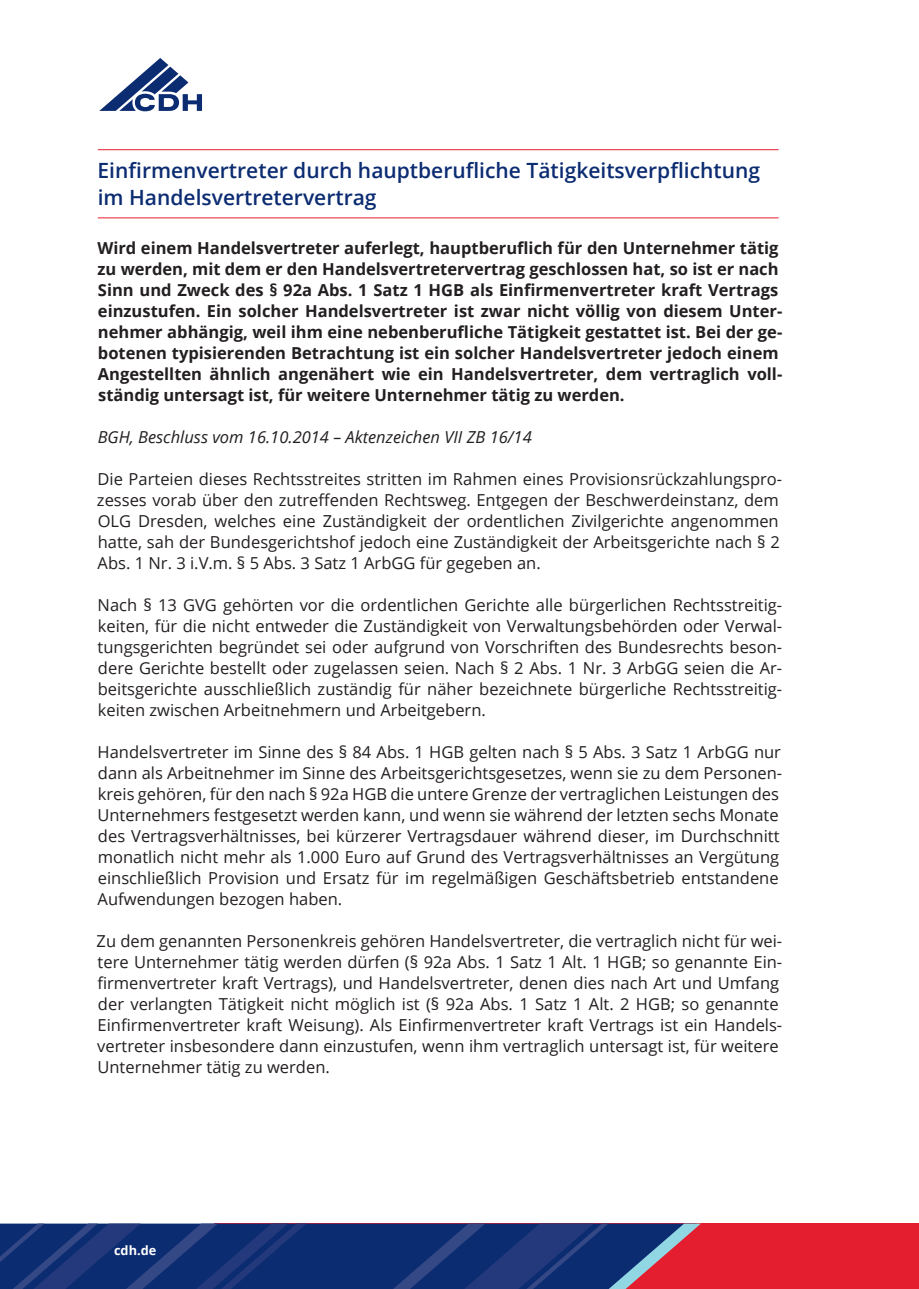
<style>
.page{position:relative;width:919px;height:1289px;background:#fff}
.page>*{position:absolute;margin:0;border:0;box-sizing:border-box;transform-origin:0 0}
.t1{font:600 21px/27px "Open Sans";color:#0c2c72}
.t2{font:16.5px/21px "Open Sans";color:#231f20}
.t3{font:700 16.5px/21px "Open Sans";color:#231f20}
.t4{font:italic 16.5px "Open Sans";color:#231f20}
.t5{font:700 12.75px "Open Sans";color:#fff}
</style>
<div class="page">
<div style="left:215px;top:1223px;width:703px;height:65px;background:#e41e2e"></div>
<svg style="left:0;top:1223px;width:701px;height:65px;background:#233373"></svg>
<hr style="left:98px;top:149px;width:680px;height:1px;background:#e41e2e">
<hr style="left:98px;top:217px;width:680px;height:1px;background:#e41e2e">
<svg style="left:99px;top:58px;width:103px;height:53px"></svg>
<p class="t1" style="left:98px;top:156px;width:664px">Einfirmenvertreter durch hauptberufliche Tätigkeitsverpflichtung im Handelsvertretervertrag</p>
<p class="t3" style="left:97px;top:237px;width:686px">Wird einem Handelsvertreter auferlegt, hauptberuflich für den Unternehmer tätig zu werden, mit dem er den Handelsvertretervertrag geschlossen hat, so ist er nach Sinn und Zweck des § 92a Abs. 1 Satz 1 HGB als Einfirmenvertreter kraft Vertrags einzustufen. Ein solcher Handelsvertreter ist zwar nicht völlig von diesem Unter&shy;nehmer abhängig, weil ihm eine nebenberufliche Tätigkeit gestattet ist. Bei der ge&shy;botenen typisierenden Betrachtung ist ein solcher Handelsvertreter jedoch einem Angestellten ähnlich angenähert wie ein Handelsvertreter, dem vertraglich voll&shy;ständig untersagt ist, für weitere Unternehmer tätig zu werden.</p>
<p class="t4" style="left:98px;top:426px;width:435px">BGH, Beschluss vom 16.10.2014 – Aktenzeichen VII ZB 16/14</p>
<p class="t2" style="left:97px;top:468px;width:686px">Die Parteien dieses Rechtsstreites stritten im Rahmen eines Provisionsrückzahlungspro&shy;zesses vorab über den zutreffenden Rechtsweg. Entgegen der Beschwerdeinstanz, dem OLG Dresden, welches eine Zuständigkeit der ordentlichen Zivilgerichte angenommen hatte, sah der Bundesgerichtshof jedoch eine Zuständigkeit der Arbeitsgerichte nach § 2<br>Abs. 1 Nr. 3 i.V.m. § 5 Abs. 3 Satz 1 ArbGG für gegeben an.</p>
<p class="t2" style="left:98px;top:594px;width:686px;text-align:justify">Nach § 13 GVG gehörten vor die ordentlichen Gerichte alle bürgerlichen Rechtsstreitig&shy;keiten, für die nicht entweder die Zuständigkeit von Verwaltungsbehörden oder Verwal&shy;tungsgerichten begründet sei oder aufgrund von Vorschriften des Bundesrechts beson&shy;dere Gerichte bestellt oder zugelassen seien. Nach § 2 Abs. 1 Nr. 3 ArbGG seien die Ar&shy;beitsgerichte ausschließlich zuständig für näher bezeichnete bürgerliche Rechtsstreitig&shy;keiten zwischen Arbeitnehmern und Arbeitgebern.</p>
<p class="t2" style="left:97px;top:741px;width:686px">Handelsvertreter im Sinne des § 84 Abs. 1 HGB gelten nach § 5 Abs. 3 Satz 1 ArbGG nur dann als Arbeitnehmer im Sinne des Arbeitsgerichtsgesetzes, wenn sie zu dem Personen&shy;kreis gehören, für den nach § 92a HGB die untere Grenze der vertraglichen Leistungen des Unternehmers festgesetzt werden kann, und wenn sie während der letzten sechs Monate des Vertragsverhältnisses, bei kürzerer Vertragsdauer während dieser, im Durchschnitt monatlich nicht mehr als 1.000 Euro auf Grund des Vertragsverhältnisses an Vergütung einschließlich Provision und Ersatz für im regelmäßigen Geschäftsbetrieb entstandene Aufwendungen bezogen haben.</p>
<p class="t2" style="left:97px;top:930px;width:687px">Zu dem genannten Personenkreis gehören Handelsvertreter, die vertraglich nicht für wei&shy;tere Unternehmer tätig werden dürfen (§ 92a Abs. 1 Satz 1 Alt. 1 HGB; so genannte Ein&shy;firmenvertreter kraft Vertrags), und Handelsvertreter, denen dies nach Art und Umfang der verlangten Tätigkeit nicht möglich ist (§ 92a Abs. 1 Satz 1 Alt. 2 HGB; so genannte Einfirmenvertreter kraft Weisung). Als Einfirmenvertreter kraft Vertrags ist ein Handels&shy;vertreter insbesondere dann einzustufen, wenn ihm vertraglich untersagt ist, für weitere Unternehmer tätig zu werden.</p>
<p class="t5" style="left:114px;top:1241px;width:44px">cdh.de</p>
</div>
